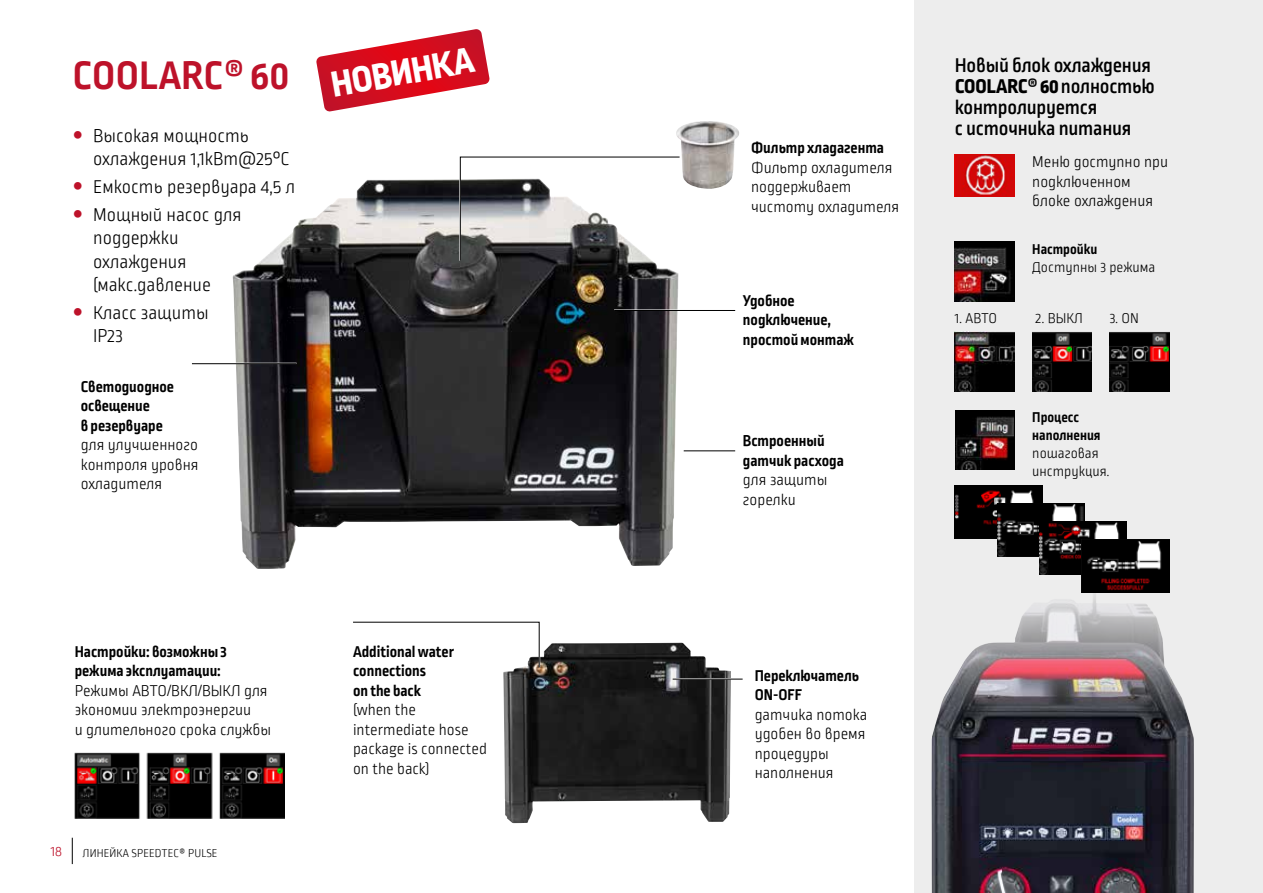
<style>
.page{position:relative;width:1263px;height:893px;background:#fff}
.page>*{position:absolute;margin:0;border:0;box-sizing:border-box;transform-origin:0 0}
.t1{font:700 42px "Ropa Sans Pro";letter-spacing:.01em;color:#bd122a}
.t2{font:800 38.4px "Ropa Sans Pro";color:#fff}
.t3{font:500 21px/21px "Ropa Sans Pro";letter-spacing:-.01em;color:#000}
.t4{font:300 19.5px/23.4px "Ropa Sans Pro";color:#000}
.t5{font:300 16.5px/19.5px "Ropa Sans Pro";color:#000}
.t6{font:700 16.5px/19.5px "Ropa Sans Pro";color:#000}
.t7{font:300 15px/18px "Ropa Sans Pro";color:#000}
.t8{font:700 15px/18px "Ropa Sans Pro";color:#000}
.t9{font:300 15px "Ropa Sans PTT";color:#bd122a}
.t10{font:300 12px "Ropa Sans PTT";letter-spacing:.01em;color:#000}
.s1{font-weight:800}
</style>
<div class="page">
<img style="left:503px;top:643px;width:228px;height:180px">
<img style="left:233px;top:179px;width:445px;height:390px">
<div style="left:915px;top:0;width:348px;height:893px;background:#ededed"></div>
<img style="left:75px;top:753px;width:210px;height:65px">
<hr style="left:192px;top:363px;width:105px;height:1px;background:#000">
<hr style="left:684px;top:450px;width:51px;height:1px;background:#000">
<svg style="left:353px;top:621px;width:188px;height:48px"></svg>
<hr style="left:673px;top:678px;width:70px;height:1px;background:#fff">
<hr style="left:673px;top:679px;width:70px;height:1px;background:#000">
<hr style="left:614px;top:309px;width:121px;height:2px;background:#fff">
<hr style="left:614px;top:310px;width:121px;height:1px;background:#000">
<img style="left:955px;top:154px;width:59px;height:43px">
<img style="left:955px;top:332px;width:59px;height:59px">
<img style="left:1032px;top:332px;width:60px;height:59px">
<img style="left:1110px;top:332px;width:59px;height:59px">
<img style="left:955px;top:242px;width:59px;height:59px">
<svg style="left:955px;top:410px;width:59px;height:60px"></svg>
<img style="left:956px;top:410px;width:57px;height:60px">
<img style="left:676px;top:121px;width:25px;height:39px">
<img style="left:932px;top:574px;width:262px;height:319px">
<img style="left:955px;top:486px;width:87px;height:53px">
<img style="left:997px;top:504px;width:87px;height:53px">
<img style="left:1039px;top:522px;width:88px;height:52px">
<img style="left:1082px;top:540px;width:87px;height:52px">
<svg style="left:459px;top:155px;width:222px;height:107px"></svg>
<svg style="left:316px;top:29px;width:174px;height:83px"></svg>
<svg style="left:72px;top:838px;width:1px;height:26px"></svg>
<h1 class="t1" style="left:73px;top:51px;width:218px">COOLARC® 60</h1>
<p class="t4" style="left:93px;top:125px;width:198px">Высокая мощность охлаждения 1,1кВт@25°C</p>
<p class="t4" style="left:93px;top:174px;width:203px;line-height:27.6px">Емкость резервуара 4,5 л<br>Мощный насос для</p>
<p class="t4" style="left:93px;top:227px;width:119px">поддержки охлаждения (макс.давление</p>
<p class="t4" style="left:93px;top:302px;width:117px">Класс защиты<br>IP23</p>
<h2 class="t2" style="left:328px;top:62px;width:146px;rotate:-10deg">НОВИНКА</h2>
<p class="t6" style="left:751px;top:139px;width:134px">Фильтр хладагента</p>
<p class="t5" style="left:751px;top:159px;width:150px">Фильтр охладителя поддерживает чистоту охладителя</p>
<p class="t6" style="left:743px;top:292px;width:112px">Удобное подключение, простой монтаж</p>
<p class="t6" style="left:81px;top:377px;width:95px">Светодиодное освещение<br>в резервуаре</p>
<p class="t5" style="left:81px;top:436px;width:119px;text-align:justify">для улучшенного контроля уровня охладителя</p>
<p class="t6" style="left:743px;top:432px;width:102px">Встроенный датчик расхода</p>
<p class="t5" style="left:743px;top:471px;width:86px">для защиты горелки</p>
<p class="t6" style="left:75px;top:643px;width:154px">Настройки: возможны 3 режима эксплуатации:</p>
<p class="t5" style="left:75px;top:682px;width:198px">Режимы АВТО/ВКЛ/ВЫКЛ для экономии электроэнергии<br>и длительного срока службы</p>
<p class="t9" style="left:51px;top:843px;width:13px">18</p>
<p class="t10" style="left:83px;top:847px;width:136px">ЛИНЕЙКА SPEEDTEC® PULSE</p>
<p class="t6" style="left:353px;top:643px;width:103px">Additional water connections<br>on the back</p>
<p class="t5" style="left:353px;top:701px;width:135px">(when the intermediate hose package is connected on the back)</p>
<p class="t6" style="left:755px;top:666px;width:106px">Переключатель<br>ON-OFF</p>
<p class="t5" style="left:755px;top:705px;width:114px">датчика потока удобен во время процедуры наполнения</p>
<p class="t3" style="left:955px;top:56px;width:201px">Новый блок охлаждения<br><span class="s1">COOLARC® 60</span> полностью контролируется<br>с источника питания</p>
<p class="t5" style="left:1032px;top:153px;width:137px">Меню доступно при подключенном блоке охлаждения</p>
<p class="t8" style="left:1032px;top:241px;width:67px">Настройки</p>
<p class="t7" style="left:1032px;top:259px;width:124px">Доступны 3 режима</p>
<p class="t7" style="left:955px;top:310px;width:44px">1. АВТО</p>
<p class="t7" style="left:1035px;top:310px;width:49px">2. ВЫКЛ</p>
<p class="t7" style="left:1110px;top:310px;width:31px">3. ON</p>
<p class="t8" style="left:1032px;top:409px;width:70px">Процесс наполнения</p>
<p class="t7" style="left:1032px;top:445px;width:79px">пошаговая инструкция.</p>
</div>
